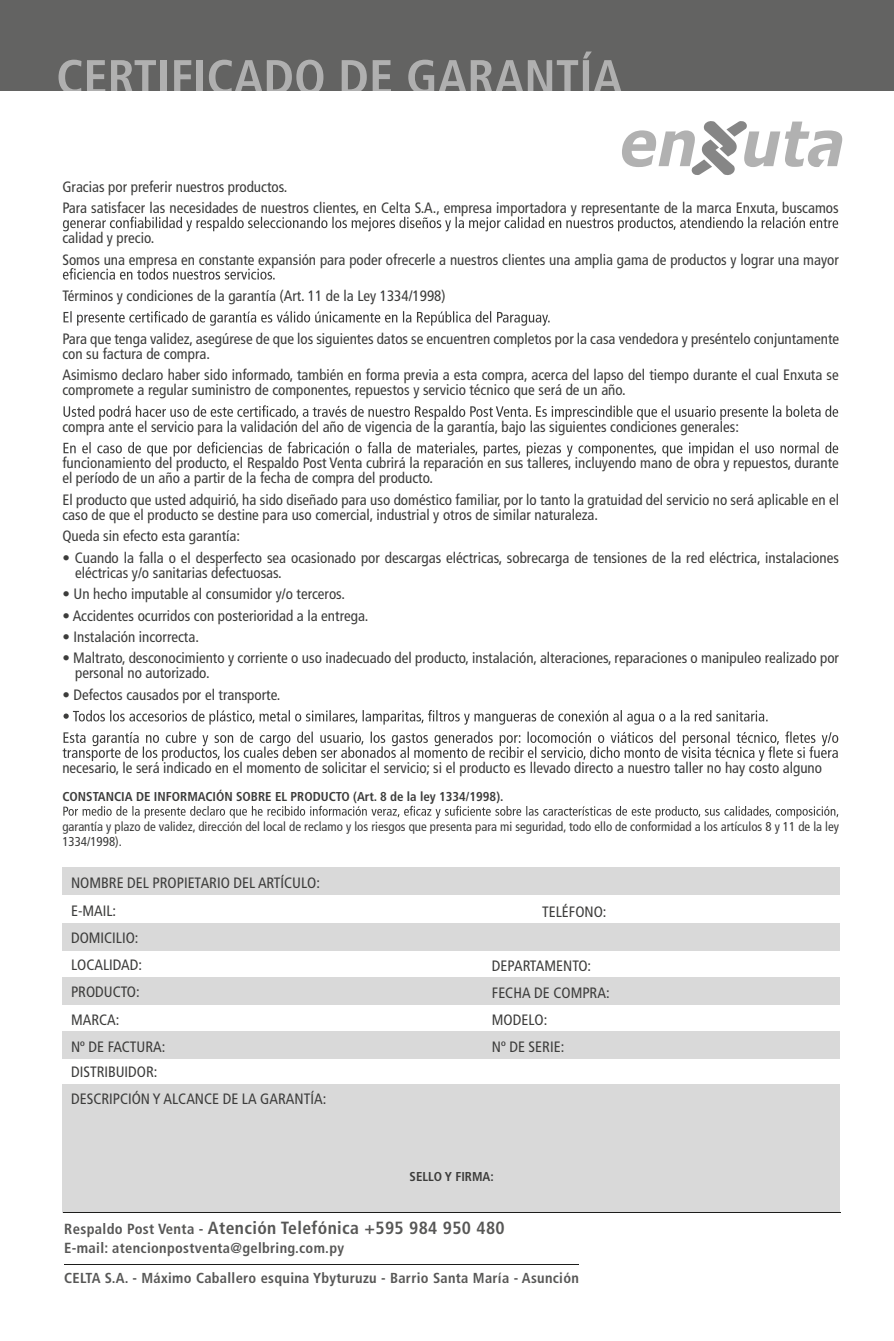
<style>
.page{position:relative;width:894px;height:1341px;background:#fff}
.page>*{position:absolute;margin:0;border:0;box-sizing:border-box;transform-origin:0 0}
.t1{font:700 condensed 17.55px "Frutiger LT Std";letter-spacing:.02em;color:#575756}
.t2{font:condensed 15.08px/15.1px "Frutiger LT Std";color:#3c3c3b}
.t3{font:700 condensed 14.4px "Frutiger LT Std";letter-spacing:.02em;color:#575756}
.t4{font:condensed 12.83px/15.1px "Frutiger LT Std";color:#3c3c3b}
.t5{font:700 condensed 12.83px "Frutiger LT Std";color:#3c3c3b}
.s1{font-size:14.62px}
</style>
<div class="page">
<div style="left:0;top:0;width:893px;height:91px;background:#636362"></div>
<svg style="left:58px;top:60px;width:23px;height:31px"></svg>
<svg style="left:87px;top:60px;width:18px;height:31px"></svg>
<svg style="left:111px;top:60px;width:45px;height:31px"></svg>
<svg style="left:161px;top:60px;width:6px;height:31px"></svg>
<svg style="left:174px;top:60px;width:17px;height:31px"></svg>
<svg style="left:197px;top:60px;width:6px;height:31px"></svg>
<svg style="left:209px;top:60px;width:114px;height:31px"></svg>
<svg style="left:341px;top:60px;width:25px;height:31px"></svg>
<svg style="left:372px;top:60px;width:19px;height:31px"></svg>
<svg style="left:408px;top:52px;width:213px;height:39px"></svg>
<div style="left:62px;top:868px;width:778px;height:27px;background:#d9d9d9"></div>
<div style="left:62px;top:923px;width:778px;height:27px;background:#d9d9d9"></div>
<div style="left:62px;top:977px;width:778px;height:27px;background:#d9d9d9"></div>
<div style="left:62px;top:1031px;width:778px;height:28px;background:#d9d9d9"></div>
<div style="left:62px;top:1084px;width:778px;height:129px;background:#d9d9d9"></div>
<hr style="left:63px;top:1212px;width:777px;height:1px;background:#1d1d1b">
<svg style="left:63px;top:217px;width:774px;height:14px"></svg>
<svg style="left:63px;top:268px;width:211px;height:12px"></svg>
<svg style="left:63px;top:311px;width:486px;height:15px"></svg>
<svg style="left:63px;top:405px;width:774px;height:15px"></svg>
<svg style="left:63px;top:442px;width:775px;height:15px"></svg>
<svg style="left:63px;top:710px;width:704px;height:15px"></svg>
<svg style="left:63px;top:731px;width:775px;height:30px"></svg>
<svg style="left:63px;top:806px;width:775px;height:13px"></svg>
<svg style="left:622px;top:121px;width:220px;height:54px"></svg>
<hr style="left:64px;top:1264px;width:514px;height:1px;background:#1d1d1b">
<p class="t2" style="left:62px;top:176px;width:777px;line-height:21.4px">Gracias por preferir nuestros productos.<br>Para satisfacer las necesidades de nuestros clientes, en Celta S.A., empresa importadora y representante de la marca Enxuta, buscamos</p>
<p class="t2" style="left:62px;top:227px;width:777px;line-height:21.4px">calidad y precio.<br>Somos una empresa en constante expansión para poder ofrecerle a nuestros clientes una amplia gama de productos y lograr una mayor</p>
<p class="t2" style="left:62px;top:288px;width:384px">Términos y condiciones de la garantía (Art. 11 de la Ley 1334/1998)</p>
<p class="t2" style="left:62px;top:331px;width:778px">Para que tenga validez, asegúrese de que los siguientes datos se encuentren completos por la casa vendedora y preséntelo conjuntamente con su factura de compra.</p>
<p class="t2" style="left:62px;top:368px;width:777px">Asimismo declaro haber sido informado, también en forma previa a esta compra, acerca del lapso del tiempo durante el cual Enxuta se compromete a regular suministro de componentes, repuestos y servicio técnico que será de un año.</p>
<p class="t2" style="left:62px;top:419px;width:678px">compra ante el servicio para la validación del año de vigencia de la garantía, bajo las siguientes condiciones generales:</p>
<p class="t2" style="left:62px;top:456px;width:777px">funcionamiento del producto, el Respaldo Post Venta cubrirá la reparación en sus talleres, incluyendo mano de obra y repuestos, durante el período de un año a partir de la fecha de compra del producto.</p>
<p class="t2" style="left:62px;top:492px;width:778px">El producto que usted adquirió, ha sido diseñado para uso doméstico familiar, por lo tanto la gratuidad del servicio no será aplicable en el caso de que el producto se destine para uso comercial, industrial y otros de similar naturaleza.</p>
<p class="t2" style="left:62px;top:529px;width:179px">Queda sin efecto esta garantía:</p>
<p class="t2" style="left:75px;top:550px;width:765px;text-indent:-13px">• Cuando la falla o el desperfecto sea ocasionado por descargas eléctricas, sobrecarga de tensiones de la red eléctrica, instalaciones eléctricas y/o sanitarias defectuosas.</p>
<p class="t2" style="left:62px;top:586px;width:284px">• Un hecho imputable al consumidor y/o terceros.</p>
<p class="t2" style="left:62px;top:608px;width:307px">• Accidentes ocurridos con posterioridad a la entrega.</p>
<p class="t2" style="left:62px;top:629px;width:138px">• Instalación incorrecta.</p>
<p class="t2" style="left:75px;top:651px;width:765px;text-indent:-13px">• Maltrato, desconocimiento y corriente o uso inadecuado del producto, instalación, alteraciones, reparaciones o manipuleo realizado por personal no autorizado.</p>
<p class="t2" style="left:62px;top:687px;width:219px">• Defectos causados por el transporte.</p>
<p class="t2" style="left:62px;top:760px;width:761px">necesario, le será indicado en el momento de solicitar el servicio; si el producto es llevado directo a nuestro taller no hay costo alguno</p>
<p class="t5" style="left:62px;top:789px;width:442px">CONSTANCIA DE INFORMACIÓN SOBRE EL PRODUCTO (Art. 8 de la ley 1334/1998).</p>
<p class="t4" style="left:62px;top:819px;width:778px">garantía y plazo de validez, dirección del local de reclamo y los riesgos que presenta para mi seguridad, todo ello de conformidad a los artículos 8 y 11 de la ley<br>1334/1998).</p>
<p class="t2" style="left:71px;top:875px;width:250px">NOMBRE DEL PROPIETARIO DEL ARTÍCULO:</p>
<p class="t2" style="left:71px;top:903px;width:47px">E-MAIL:</p>
<p class="t2" style="left:71px;top:931px;width:69px">DOMICILIO:</p>
<p class="t2" style="left:71px;top:957px;width:72px">LOCALIDAD:</p>
<p class="t2" style="left:71px;top:985px;width:70px">PRODUCTO:</p>
<p class="t2" style="left:71px;top:1012px;width:50px">MARCA:</p>
<p class="t2" style="left:71px;top:1039px;width:96px">Nº DE FACTURA:</p>
<p class="t2" style="left:71px;top:1058px;width:256px;line-height:27px">DISTRIBUIDOR:<br>DESCRIPCIÓN Y ALCANCE DE LA GARANTÍA:</p>
<p class="t2" style="left:542px;top:904px;width:66px">TELÉFONO:</p>
<p class="t2" style="left:492px;top:952px;width:119px;line-height:27px">DEPARTAMENTO:<br>FECHA DE COMPRA:</p>
<p class="t2" style="left:492px;top:1012px;width:57px">MODELO:</p>
<p class="t2" style="left:492px;top:1040px;width:74px">Nº DE SERIE:</p>
<p class="t5" style="left:409px;top:1169px;width:86px">SELLO Y FIRMA:</p>
<p class="t1" style="left:64px;top:1217px;width:442px"><span class="s1">Respaldo Post Venta -</span> Atención Telefónica +595 984 950 480</p>
<p class="t3" style="left:64px;top:1240px;width:281px"><span class="s1">E-mail:</span> atencionpostventa@gelbring.com.py</p>
<p class="t3" style="left:64px;top:1270px;width:516px">CELTA S.A. - Máximo Caballero esquina Ybyturuzu - Barrio Santa María - Asunción</p>
</div>
